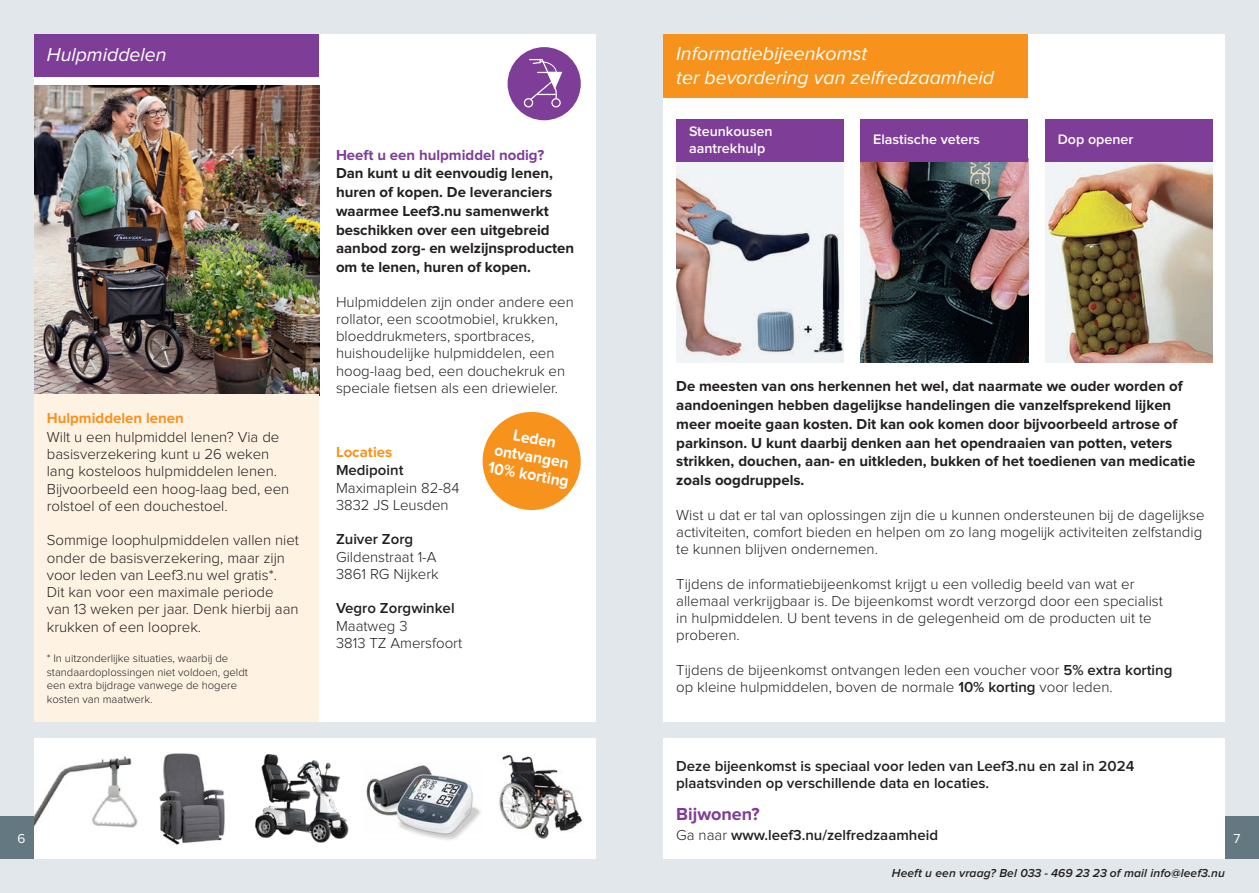
<style>
.page{position:relative;width:1259px;height:893px;background:#e1e7ea}
.page>*{position:absolute;margin:0;border:0;box-sizing:border-box;transform-origin:0 0}
.t1{font:italic 19.5px/23.4px "Proxima Nova";color:#fff}
.t2{font:700 18px "Proxima Nova";color:#7e3e98}
.t3{font:700 16.5px/18px "Proxima Nova";color:#fff;text-align:center;scale:.94 1}
.t4{font:300 15px/17.2px "Proxima Nova";color:#231f20}
.t5{font:700 15px/18.8px "Proxima Nova";color:#231f20}
.t6{font:600 15px/17.2px "Proxima Nova";color:#231f20}
.t7{font:700 15px "Proxima Nova";color:#f7931d}
.t8{font:700 15px "Proxima Nova";color:#7e3e98}
.t9{font:600 14.25px/17.1px "Proxima Nova";color:#fff}
.t10{font:13.5px "Proxima Nova";color:#fff}
.t11{font:italic 600 12px "Proxima Nova";letter-spacing:.01em;color:#231f20}
.t12{font:300 11.25px/13.5px "Proxima Nova";color:#231f20}
.s1{font-weight:600}
.s2{font-weight:300}
</style>
<div class="page">
<div style="left:0;top:816px;width:34px;height:43px;background:#647882"></div>
<div style="left:1225px;top:816px;width:34px;height:43px;background:#647882"></div>
<div style="left:34px;top:34px;width:561px;height:688px;background:#fff"></div>
<div style="left:34px;top:739px;width:561px;height:120px;background:#fff"></div>
<img style="left:34px;top:85px;width:285px;height:310px">
<div style="left:34px;top:395px;width:285px;height:327px;background:#fef2e3"></div>
<div style="left:482px;top:412px;width:99px;height:98px;background:#f7931d;border-radius:50%"></div>
<img style="left:159px;top:753px;width:66px;height:92px">
<img style="left:255px;top:754px;width:94px;height:89px">
<img style="left:366px;top:765px;width:115px;height:75px">
<img style="left:499px;top:754px;width:85px;height:85px">
<img style="left:34px;top:756px;width:104px;height:72px">
<div style="left:663px;top:34px;width:562px;height:688px;background:#fff"></div>
<div style="left:663px;top:739px;width:562px;height:120px;background:#fff"></div>
<img style="left:676px;top:162px;width:168px;height:200px">
<img style="left:860px;top:162px;width:168px;height:200px">
<img style="left:1045px;top:162px;width:167px;height:200px">
<div style="left:34px;top:34px;width:285px;height:43px;background:#7e3e98"></div>
<div style="left:663px;top:34px;width:365px;height:64px;background:#f7931d"></div>
<div style="left:676px;top:119px;width:168px;height:43px;background:#7e3e98"></div>
<div style="left:860px;top:119px;width:168px;height:43px;background:#7e3e98"></div>
<div style="left:1045px;top:119px;width:167px;height:43px;background:#7e3e98"></div>
<div style="left:507px;top:47px;width:74px;height:73px;background:#7e3e98;border-radius:50%"></div>
<div style="left:524px;top:98px;width:9px;height:9px;border:1px solid #fff;border-radius:50%"></div>
<div style="left:551px;top:98px;width:10px;height:9px;border:1px solid #fff;border-radius:50%"></div>
<svg style="left:528px;top:59px;width:35px;height:42px"></svg>
<h1 class="t1" style="left:47px;top:44px;width:121px">Hulpmiddelen</h1>
<h1 class="t1" style="left:676px;top:43px;width:319px">Informatiebijeenkomst<br>ter bevordering van zelfredzaamheid</h1>
<p class="t9" style="left:689px;top:123px;width:85px">Steunkousen aantrekhulp</p>
<p class="t9" style="left:873px;top:132px;width:108px">Elastische veters</p>
<p class="t9" style="left:1057px;top:132px;width:77px">Dop opener</p>
<p class="t8" style="left:336px;top:146px;width:210px">Heeft u een hulpmiddel nodig?</p>
<p class="t5" style="left:336px;top:164px;width:240px">Dan kunt u dit eenvoudig lenen, huren of kopen. De leveranciers waarmee Leef3.nu samenwerkt beschikken over een uitgebreid aanbod zorg- en welzijnsproducten om te lenen, huren of kopen.</p>
<p class="t4" style="left:336px;top:294px;width:239px">Hulpmiddelen zijn onder andere een rollator, een scootmobiel, krukken, bloeddrukmeters, sportbraces, huishoudelijke hulpmiddelen, een hoog-laag bed, een douchekruk en speciale fietsen als een driewieler.</p>
<p class="t5" style="left:676px;top:377px;width:520px">De meesten van ons herkennen het wel, dat naarmate we ouder worden of aandoeningen hebben dagelijkse handelingen die vanzelfsprekend lijken meer moeite gaan kosten. Dit kan ook komen door bijvoorbeeld artrose of parkinson. U kunt daarbij denken aan het opendraaien van potten, veters strikken, douchen, aan- en uitkleden, bukken of het toedienen van medicatie zoals oogdruppels.</p>
<p class="t4" style="left:676px;top:507px;width:530px">Wist u dat er tal van oplossingen zijn die u kunnen ondersteunen bij de dagelijkse activiteiten, comfort bieden en helpen om zo lang mogelijk activiteiten zelfstandig te kunnen blijven ondernemen.</p>
<p class="t4" style="left:676px;top:576px;width:488px">Tijdens de informatiebijeenkomst krijgt u een volledig beeld van wat er allemaal verkrijgbaar is. De bijeenkomst wordt verzorgd door een specialist in hulpmiddelen. U bent tevens in de gelegenheid om de producten uit te proberen.</p>
<p class="t4" style="left:676px;top:662px;width:498px">Tijdens de bijeenkomst ontvangen leden een voucher voor <span class="s1">5% extra korting </span>op kleine hulpmiddelen, boven de normale <span class="s1">10% korting</span> voor leden.</p>
<p class="t7" style="left:47px;top:409px;width:139px">Hulpmiddelen lenen</p>
<p class="t4" style="left:47px;top:429px;width:244px">Wilt u een hulpmiddel lenen? Via de basisverzekering kunt u 26 weken lang kosteloos hulpmiddelen lenen.<br>Bijvoorbeeld een hoog-laag bed, een rolstoel of een douchestoel.</p>
<p class="t4" style="left:47px;top:532px;width:254px">Sommige loophulpmiddelen vallen niet onder de basisverzekering, maar zijn voor leden van Leef3.nu wel gratis*.<br>Dit kan voor een maximale periode van 13 weken per jaar. Denk hierbij aan krukken of een looprek.</p>
<p class="t12" style="left:47px;top:652px;width:203px">* In uitzonderlijke situaties, waarbij de standaardoplossingen niet voldoen, geldt een extra bijdrage vanwege de hogere kosten van maatwerk.</p>
<p class="t3" style="left:496px;top:423px;width:88px;rotate:10deg">Leden ontvangen<br>10% korting</p>
<p class="t7" style="left:336px;top:443px;width:58px">Locaties</p>
<p class="t6" style="left:336px;top:462px;width:69px">Medipoint</p>
<p class="t4" style="left:336px;top:480px;width:125px">Maximaplein 82-84<br>3832 JS Leusden</p>
<p class="t6" style="left:336px;top:531px;width:79px">Zuiver Zorg</p>
<p class="t4" style="left:336px;top:549px;width:104px">Gildenstraat 1-A<br>3861 RG Nijkerk</p>
<p class="t6" style="left:336px;top:600px;width:120px">Vegro Zorgwinkel</p>
<p class="t4" style="left:336px;top:618px;width:128px">Maatweg 3<br>3813 TZ Amersfoort</p>
<p class="t6" style="left:676px;top:758px;width:459px">Deze bijeenkomst is speciaal voor leden van Leef3.nu en zal in 2024 plaatsvinden op verschillende data en locaties.</p>
<p class="t2" style="left:676px;top:803px;width:85px">Bijwonen?</p>
<p class="t6" style="left:676px;top:827px;width:263px"><span class="s2">Ga naar</span> www.leef3.nu/zelfredzaamheid</p>
<p class="t11" style="left:892px;top:866px;width:334px">Heeft u een vraag? Bel 033 - 469 23 23 of mail info@leef3.nu</p>
<p class="t10" style="left:18px;top:831px;width:9px">6</p>
<p class="t10" style="left:1233px;top:831px;width:8px">7</p>
</div>
